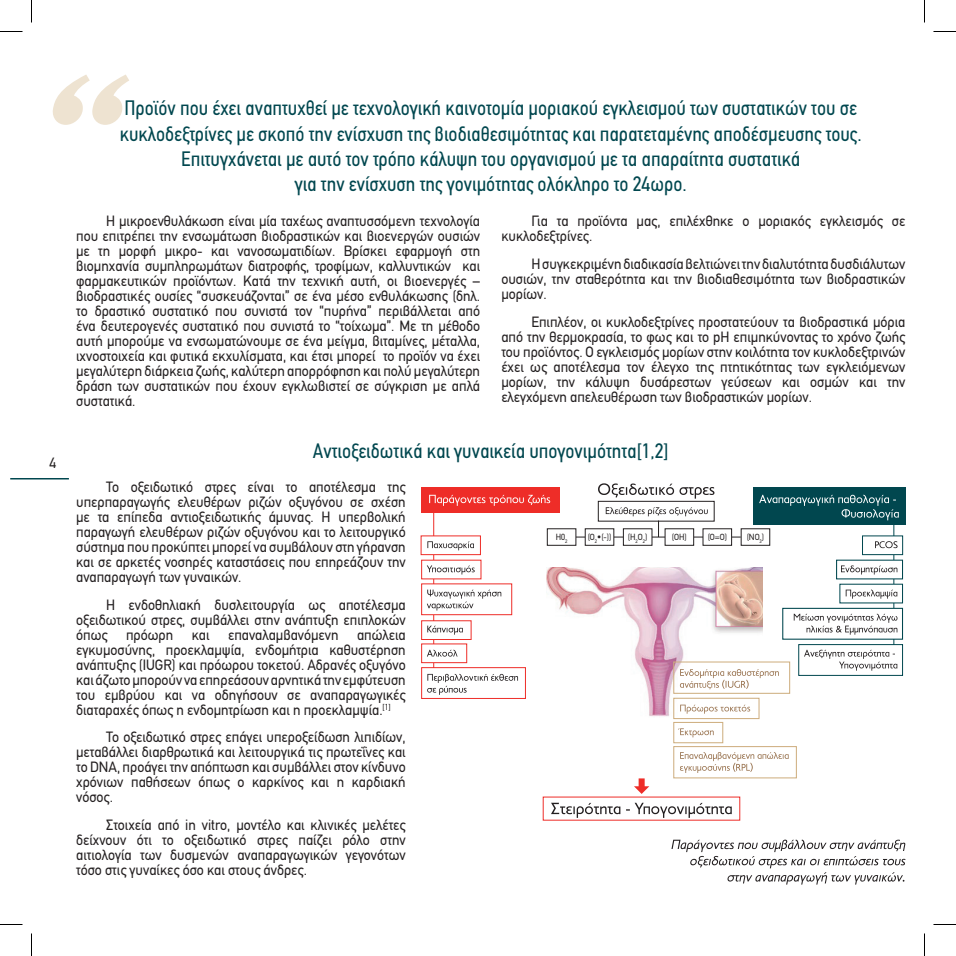
<style>
.page{position:relative;width:956px;height:956px;background:#fff}
.page>*{position:absolute;margin:0;border:0;box-sizing:border-box;transform-origin:0 0}
.t1{font:21px/25.2px "PF Din Text Condensed";color:#01474f;text-align:center}
.t2{font:15px/15px "PF Din Text";color:#231f20;text-align:justify;scale:.95 1}
.t3{font:9px "PF Din Text";color:#231f20;scale:.95 1}
.t4{font:5.25px "PF Din Text";color:#231f20;scale:.95 1}
</style>
<div class="page">
<hr style="left:10px;top:478px;width:59px;height:1px;background:#01474f">
<svg style="left:52px;top:75px;width:77px;height:50px"></svg>
<svg style="left:671px;top:840px;width:234px;height:45px"></svg>
<img style="left:546px;top:567px;width:216px;height:150px">
<svg style="left:673px;top:661px;width:124px;height:118px"></svg>
<hr style="left:893px;top:508px;width:1px;height:162px;background:#01474f">
<div style="left:862px;top:536px;width:41px;height:19px;background:#fff"></div>
<div style="left:862px;top:535px;width:41px;height:20px;border:1px solid #01474f"></div>
<div style="left:837px;top:560px;width:65px;height:19px;background:#fff"></div>
<div style="left:840px;top:584px;width:62px;height:19px;background:#fff"></div>
<div style="left:783px;top:608px;width:119px;height:31px;background:#fff"></div>
<div style="left:782px;top:608px;width:121px;height:32px;border:1px solid #01474f"></div>
<div style="left:799px;top:645px;width:103px;height:30px;background:#fff"></div>
<div style="left:798px;top:644px;width:105px;height:32px;border:1px solid #01474f"></div>
<div style="left:753px;top:487px;width:152px;height:37px;background:#01474f"></div>
<svg style="left:759px;top:495px;width:140px;height:25px"></svg>
<svg style="left:875px;top:541px;width:22px;height:7px"></svg>
<svg style="left:841px;top:565px;width:56px;height:9px"></svg>
<svg style="left:846px;top:589px;width:51px;height:10px"></svg>
<svg style="left:794px;top:614px;width:103px;height:21px"></svg>
<svg style="left:804px;top:650px;width:93px;height:21px"></svg>
<svg style="left:634px;top:778px;width:15px;height:16px"></svg>
<svg style="left:551px;top:803px;width:181px;height:15px"></svg>
<hr style="left:433px;top:508px;width:1px;height:190px;background:#ee2d28">
<div style="left:421px;top:536px;width:59px;height:19px;background:#fff"></div>
<div style="left:421px;top:535px;width:60px;height:20px;border:1px solid #ee2d28"></div>
<div style="left:422px;top:560px;width:59px;height:19px;background:#fff"></div>
<div style="left:422px;top:621px;width:49px;height:18px;background:#fff"></div>
<div style="left:421px;top:620px;width:51px;height:20px;border:1px solid #ee2d28"></div>
<div style="left:422px;top:644px;width:45px;height:19px;background:#fff"></div>
<div style="left:421px;top:643px;width:46px;height:20px;border:1px solid #ee2d28"></div>
<div style="left:422px;top:668px;width:103px;height:30px;background:#fff"></div>
<div style="left:421px;top:667px;width:105px;height:32px;border:1px solid #ee2d28"></div>
<div style="left:422px;top:584px;width:90px;height:31px;background:#fff"></div>
<div style="left:421px;top:583px;width:91px;height:32px;border:1px solid #ee2d28"></div>
<div style="left:421px;top:487px;width:138px;height:25px;background:#ee2d28"></div>
<svg style="left:429px;top:495px;width:121px;height:11px"></svg>
<svg style="left:427px;top:541px;width:47px;height:9px"></svg>
<svg style="left:427px;top:565px;width:48px;height:9px"></svg>
<svg style="left:427px;top:590px;width:74px;height:20px"></svg>
<svg style="left:427px;top:626px;width:36px;height:9px"></svg>
<svg style="left:427px;top:650px;width:31px;height:7px"></svg>
<svg style="left:427px;top:674px;width:91px;height:21px"></svg>
<hr style="left:575px;top:537px;width:166px;height:1px;background:#231f20">
<div style="left:547px;top:528px;width:29px;height:18px;border:1px solid #231f20"></div>
<div style="left:665px;top:529px;width:29px;height:16px;background:#fff"></div>
<div style="left:665px;top:528px;width:29px;height:18px;border:1px solid #231f20"></div>
<div style="left:585px;top:529px;width:29px;height:16px;background:#fff"></div>
<div style="left:585px;top:528px;width:29px;height:18px;border:1px solid #231f20"></div>
<div style="left:703px;top:529px;width:29px;height:16px;background:#fff"></div>
<div style="left:703px;top:528px;width:29px;height:18px;border:1px solid #231f20"></div>
<div style="left:623px;top:529px;width:29px;height:16px;background:#fff"></div>
<div style="left:623px;top:528px;width:29px;height:18px;border:1px solid #231f20"></div>
<div style="left:741px;top:528px;width:29px;height:18px;border:1px solid #231f20"></div>
<svg style="left:598px;top:483px;width:116px;height:16px"></svg>
<div style="left:598px;top:501px;width:117px;height:21px;border:1px solid #231f20"></div>
<svg style="left:606px;top:507px;width:102px;height:30px"></svg>
<svg style="left:0;top:31px;width:22px;height:1px"></svg>
<svg style="left:933px;top:31px;width:23px;height:1px"></svg>
<svg style="left:0;top:924px;width:22px;height:1px"></svg>
<svg style="left:933px;top:924px;width:23px;height:1px"></svg>
<svg style="left:31px;top:0;width:1px;height:23px"></svg>
<svg style="left:31px;top:933px;width:1px;height:23px"></svg>
<svg style="left:924px;top:0;width:1px;height:23px"></svg>
<svg style="left:924px;top:933px;width:1px;height:23px"></svg>
<p class="t2" style="left:49px;top:456px;width:8px">4</p>
<p class="t1" style="left:120px;top:96px;width:743px">Προϊόν που έχει αναπτυχθεί με τεχνολογική καινοτομία μοριακού εγκλεισμού των συστατικών του σε κυκλοδεξτρίνες με σκοπό την ενίσχυση της βιοδιαθεσιμότητας και παρατεταμένης αποδέσμευσης τους.<br>Επιτυγχάνεται με αυτό τον τρόπο κάλυψη του οργανισμού με τα απαραίτητα συστατικά<br>για την ενίσχυση της γονιμότητας ολόκληρο το 24ωρο.</p>
<p class="t2" style="left:76px;top:214px;width:427px;text-indent:30px">Η μικροενθυλάκωση είναι μία ταχέως αναπτυσσόμενη τεχνολογία που επιτρέπει την ενσωμάτωση βιοδραστικών και βιοενεργών ουσιών με τη μορφή μικρο- και νανοσωματιδίων. Βρίσκει εφαρμογή στη βιομηχανία συμπληρωμάτων διατροφής, τροφίμων, καλλυντικών και φαρμακευτικών προϊόντων. Κατά την τεχνική αυτή, οι βιοενεργές – βιοδραστικές ουσίες “συσκευάζονται” σε ένα μέσο ενθυλάκωσης (δηλ. το δραστικό συστατικό που συνιστά τον “πυρήνα” περιβάλλεται από ένα δευτερογενές συστατικό που συνιστά το “τοίχωμα”. Με τη μέθοδο αυτή μπορούμε να ενσωματώνουμε σε ένα μείγμα, βιταμίνες, μέταλλα, ιχνοστοιχεία και φυτικά εκχυλίσματα, και έτσι μπορεί το προϊόν να έχει μεγαλύτερη διάρκεια ζωής, καλύτερη απορρόφηση και πολύ μεγαλύτερη δράση των συστατικών που έχουν εγκλωβιστεί σε σύγκριση με απλά συστατικά.</p>
<p class="t2" style="left:501px;top:214px;width:427px;text-indent:30px">Για τα προϊόντα μας, επιλέχθηκε ο μοριακός εγκλεισμός σε κυκλοδεξτρίνες.</p>
<p class="t2" style="left:501px;top:257px;width:427px;text-indent:30px">Η συγκεκριμένη διαδικασία βελτιώνει την διαλυτότητα δυσδιάλυτων ουσιών, την σταθερότητα και την βιοδιαθεσιμότητα των βιοδραστικών μορίων.</p>
<p class="t2" style="left:501px;top:314px;width:427px;text-indent:30px">Επιπλέον, οι κυκλοδεξτρίνες προστατεύουν τα βιοδραστικά μόρια από την θερμοκρασία, το φως και το pH επιμηκύνοντας το χρόνο ζωής του προϊόντος. Ο εγκλεισμός μορίων στην κοιλότητα τον κυκλοδεξτρινών έχει ως αποτέλεσμα τον έλεγχο της πτητικότητας των εγκλειόμενων μορίων, την κάλυψη δυσάρεστων γεύσεων και οσμών και την ελεγχόμενη απελευθέρωση των βιοδραστικών μορίων.</p>
<h1 class="t1" style="left:313px;top:438px;width:357px">Αντιοξειδωτικά και γυναικεία υπογονιμότητα[1,2]</h1>
<p class="t2" style="left:76px;top:479px;width:348px;text-indent:30px">Το οξειδωτικό στρες είναι το αποτέλεσμα της υπερπαραγωγής ελευθέρων ριζών οξυγόνου σε σχέση με τα επίπεδα αντιοξειδωτικής άμυνας. Η υπερβολική παραγωγή ελευθέρων ριζών οξυγόνου και το λειτουργικό σύστημα που προκύπτει μπορεί να συμβάλουν στη γήρανση και σε αρκετές νοσηρές καταστάσεις που επηρεάζουν την αναπαραγωγή των γυναικών.</p>
<p class="t2" style="left:76px;top:597px;width:348px;text-indent:30px">Η ενδοθηλιακή δυσλειτουργία ως αποτέλεσμα οξειδωτικού στρες, συμβάλλει στην ανάπτυξη επιπλοκών όπως πρόωρη και επαναλαμβανόμενη απώλεια εγκυμοσύνης, προεκλαμψία, ενδομήτρια καθυστέρηση ανάπτυξης (IUGR) και πρόωρου τοκετού. Αδρανές οξυγόνο και άζωτο μπορούν να επηρεάσουν αρνητικά την εμφύτευση του εμβρύου και να οδηγήσουν σε αναπαραγωγικές διαταραχές όπως η ενδομητρίωση και η προεκλαμψία.<sup>[1]</sup></p>
<p class="t2" style="left:76px;top:730px;width:348px;text-indent:30px">Το οξειδωτικό στρες επάγει υπεροξείδωση λιπιδίων, μεταβάλλει διαρθρωτικά και λειτουργικά τις πρωτεΐνες και το DNA, προάγει την απόπτωση και συμβάλλει στον κίνδυνο χρόνιων παθήσεων όπως ο καρκίνος και η καρδιακή νόσος.</p>
<p class="t2" style="left:76px;top:818px;width:348px;text-indent:30px">Στοιχεία από in vitro, μοντέλο και κλινικές μελέτες δείχνουν ότι το οξειδωτικό στρες παίζει ρόλο στην αιτιολογία των δυσμενών αναπαραγωγικών γεγονότων τόσο στις γυναίκες όσο και στους άνδρες.</p>
<p class="t3" style="left:556px;top:532px;width:14px">Η0<sub>2</sub></p>
<p class="t3" style="left:588px;top:532px;width:26px">(O<sub>2</sub>•(-))</p>
<p class="t3" style="left:672px;top:532px;width:17px">(OH)</p>
<p class="t3" style="left:628px;top:532px;width:10px">(H</p>
<p class="t3" style="left:708px;top:532px;width:22px">(O=O)</p>
<p class="t4" style="left:636px;top:539px;width:14px">2<sup>O</sup>2<sup>)</sup></p>
<p class="t3" style="left:747px;top:532px;width:20px">(NO<sub>3</sub>)</p>
</div>
